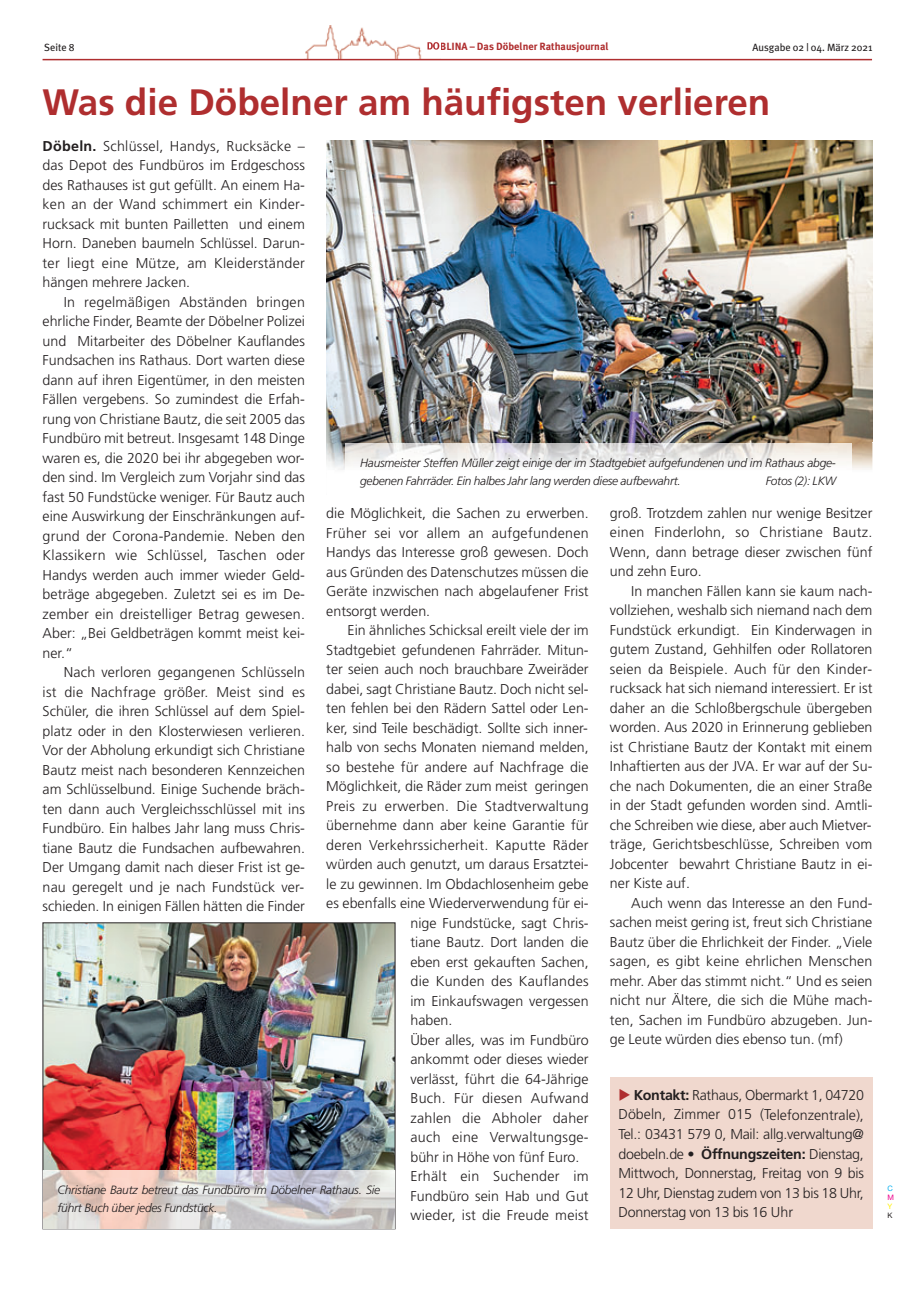
<style>
.page{position:relative;width:915px;height:1293px;background:#fff}
.page>*{position:absolute;margin:0;border:0;box-sizing:border-box;transform-origin:0 0}
.t1{font:700 36.75px "Frutiger";color:#af2e2f}
.t2{font:300 14.25px/19.5px "Frutiger";color:#231f20;text-align:justify}
.t3{font:300 14.25px "Frutiger";letter-spacing:.02em;color:#231f20}
.t4{font:italic 300 12px/17.4px "Frutiger";letter-spacing:-.02em;color:#231f20}
.t5{font:700 10.5px "Meta Plus";color:#af2e2f}
.t6{font:10.5px "Meta Plus";color:#231f20}
.t7{font:7.5px "Helvetica Neue";color:#00aeef}
.t8{font:7.5px "Helvetica Neue";color:#ed028c}
.t9{font:7.5px "Helvetica Neue";color:#fff101}
.t10{font:7.5px "Helvetica Neue";color:#231f20}
.s1{font-weight:700}
.s2{color:#af2e2f}
</style>
<div class="page">
<div style="left:609px;top:1077px;width:263px;height:152px;background:#f0d8ce"></div>
<img style="left:304px;top:25px;width:136px;height:34px">
<svg style="left:427px;top:42px;width:13px;height:8px"></svg>
<hr style="left:43px;top:59px;width:828px;height:1px;background:#af2e2f">
<img style="left:326px;top:140px;width:546px;height:303px">
<img style="left:45px;top:924px;width:348px;height:246px">
<img style="left:326px;top:443px;width:547px;height:27px">
<img style="left:345px;top:443px;width:505px;height:27px">
<img style="left:43px;top:1170px;width:351px;height:58px">
<p class="t6" style="left:44px;top:43px;width:32px">Seite 8</p>
<p class="t5" style="left:426px;top:42px;width:184px">DOBLINA – Das Döbelner Rathausjournal</p>
<p class="t6" style="left:752px;top:43px;width:121px">Ausgabe 02 | 04. März 2021</p>
<h1 class="t1" style="left:43px;top:87px;width:729px">Was die Döbelner am häufigsten verlieren</h1>
<p class="t2" style="left:43px;top:137px;width:264px"><span class="s1">Döbeln.</span> Schlüssel, Handys, Rucksäcke – das Depot des Fundbüros im Erdgeschoss des Rathauses ist gut gefüllt. An einem Ha&shy;ken an der Wand schimmert ein Kinder&shy;rucksack mit bunten Pailletten und einem Horn. Daneben baumeln Schlüssel. Darun&shy;ter liegt eine Mütze, am Kleiderständer hängen mehrere Jacken.</p>
<p class="t2" style="left:43px;top:293px;width:264px;text-indent:21px">In regelmäßigen Abständen bringen ehrliche Finder, Beamte der Döbelner Polizei und Mitarbeiter des Döbelner Kauflandes Fundsachen ins Rathaus. Dort warten diese dann auf ihren Eigentümer, in den meisten Fällen vergebens. So zumindest die Erfah&shy;rung von Christiane Bautz, die seit 2005 das Fundbüro mit betreut. Insgesamt 148 Dinge waren es, die 2020 bei ihr abgegeben wor&shy;den sind. Im Vergleich zum Vorjahr sind das fast 50 Fundstücke weniger. Für Bautz auch eine Auswirkung der Einschränkungen auf&shy;grund der Corona-Pandemie. Neben den Klassikern wie Schlüssel, Taschen oder Handys werden auch immer wieder Geld&shy;beträge abgegeben. Zuletzt sei es im De&shy;zember ein dreistelliger Betrag gewesen.<br>Aber: „Bei Geldbeträgen kommt meist kei&shy;ner.“</p>
<p class="t2" style="left:43px;top:663px;width:264px;text-indent:21px">Nach verloren gegangenen Schlüsseln ist die Nachfrage größer. Meist sind es Schüler, die ihren Schlüssel auf dem Spiel&shy;platz oder in den Klosterwiesen verlieren.<br>Vor der Abholung erkundigt sich Christiane Bautz meist nach besonderen Kennzeichen am Schlüsselbund. Einige Suchende bräch&shy;ten dann auch Vergleichsschlüssel mit ins Fundbüro. Ein halbes Jahr lang muss Chris&shy;tiane Bautz die Fundsachen aufbewahren.<br>Der Umgang damit nach dieser Frist ist ge&shy;nau geregelt und je nach Fundstück ver&shy;schieden. In einigen Fällen hätten die Finder</p>
<p class="t4" style="left:360px;top:455px;width:477px">Hausmeister Steffen Müller zeigt einige der im Stadtgebiet aufgefundenen und im Rathaus abge&shy;gebenen Fahrräder. Ein halbes Jahr lang werden diese aufbewahrt.</p>
<p class="t4" style="left:765px;top:473px;width:72px">Fotos (2): LKW</p>
<p class="t2" style="left:609px;top:504px;width:264px">groß. Trotzdem zahlen nur wenige Besitzer einen Finderlohn, so Christiane Bautz.<br>Wenn, dann betrage dieser zwischen fünf und zehn Euro.</p>
<p class="t2" style="left:609px;top:582px;width:264px;text-indent:21px">In manchen Fällen kann sie kaum nach&shy;vollziehen, weshalb sich niemand nach dem Fundstück erkundigt. Ein Kinderwagen in gutem Zustand, Gehhilfen oder Rollatoren seien da Beispiele. Auch für den Kinder&shy;rucksack hat sich niemand interessiert. Er ist daher an die Schloßbergschule übergeben worden. Aus 2020 in Erinnerung geblieben ist Christiane Bautz der Kontakt mit einem Inhaftierten aus der JVA. Er war auf der Su&shy;che nach Dokumenten, die an einer Straße in der Stadt gefunden worden sind. Amtli&shy;che Schreiben wie diese, aber auch Mietver&shy;träge, Gerichtsbeschlüsse, Schreiben vom Jobcenter bewahrt Christiane Bautz in ei&shy;ner Kiste auf.</p>
<p class="t2" style="left:609px;top:894px;width:264px;text-indent:21px">Auch wenn das Interesse an den Fund&shy;sachen meist gering ist, freut sich Christiane Bautz über die Ehrlichkeit der Finder. „Viele sagen, es gibt keine ehrlichen Menschen mehr. Aber das stimmt nicht.“ Und es seien nicht nur Ältere, die sich die Mühe mach&shy;ten, Sachen im Fundbüro abzugeben. Jun&shy;ge Leute würden dies ebenso tun. (mf)</p>
<p class="t2" style="left:326px;top:504px;width:264px">die Möglichkeit, die Sachen zu erwerben.<br>Früher sei vor allem an aufgefundenen Handys das Interesse groß gewesen. Doch aus Gründen des Datenschutzes müssen die Geräte inzwischen nach abgelaufener Frist entsorgt werden.</p>
<p class="t2" style="left:347px;top:621px;width:242px">Ein ähnliches Schicksal ereilt viele der im</p>
<p class="t2" style="left:326px;top:641px;width:264px">Stadtgebiet gefundenen Fahrräder. Mitun-</p>
<p class="t2" style="left:326px;top:660px;width:264px">ter seien auch noch brauchbare Zweiräder</p>
<p class="t2" style="left:326px;top:680px;width:264px">dabei, sagt Christiane Bautz. Doch nicht sel-</p>
<p class="t2" style="left:326px;top:699px;width:264px">ten fehlen bei den Rädern Sattel oder Len-</p>
<p class="t2" style="left:326px;top:719px;width:263px">ker, sind Teile beschädigt. Sollte sich inner-</p>
<p class="t2" style="left:326px;top:738px;width:264px">halb von sechs Monaten niemand melden,</p>
<p class="t2" style="left:326px;top:758px;width:264px">so bestehe für andere auf Nachfrage die</p>
<p class="t2" style="left:326px;top:777px;width:264px">Möglichkeit, die Räder zum meist geringen</p>
<p class="t3" style="left:326px;top:800px;width:264px">Preis zu erwerben. Die Stadtverwaltung</p>
<p class="t2" style="left:326px;top:816px;width:264px">übernehme dann aber keine Garantie für</p>
<p class="t3" style="left:326px;top:839px;width:264px">deren Verkehrssicherheit. Kaputte Räder</p>
<p class="t2" style="left:326px;top:855px;width:264px">würden auch genutzt, um daraus Ersatztei-</p>
<p class="t2" style="left:326px;top:875px;width:264px">le zu gewinnen. Im Obdachlosenheim gebe</p>
<p class="t2" style="left:326px;top:894px;width:264px">es ebenfalls eine Wiederverwendung für ei-</p>
<p class="t2" style="left:410px;top:914px;width:180px">nige Fundstücke, sagt Chris-</p>
<p class="t2" style="left:410px;top:933px;width:180px">tiane Bautz. Dort landen die</p>
<p class="t2" style="left:410px;top:953px;width:180px">eben erst gekauften Sachen,</p>
<p class="t3" style="left:410px;top:975px;width:180px">die Kunden des Kauflandes</p>
<p class="t2" style="left:410px;top:992px;width:180px">im Einkaufswagen vergessen</p>
<p class="t2" style="left:410px;top:1011px;width:43px">haben.</p>
<p class="t2" style="left:410px;top:1031px;width:180px">Über alles, was im Fundbüro</p>
<p class="t2" style="left:410px;top:1050px;width:180px">ankommt oder dieses wieder</p>
<p class="t2" style="left:410px;top:1070px;width:180px">verlässt, führt die 64-Jährige</p>
<p class="t3" style="left:410px;top:1092px;width:180px">Buch. Für diesen Aufwand</p>
<p class="t3" style="left:410px;top:1112px;width:180px">zahlen die Abholer daher</p>
<p class="t3" style="left:410px;top:1131px;width:180px">auch eine Verwaltungsge-</p>
<p class="t2" style="left:410px;top:1148px;width:170px">bühr in Höhe von fünf Euro.</p>
<p class="t3" style="left:410px;top:1170px;width:180px">Erhält ein Suchender im</p>
<p class="t2" style="left:410px;top:1187px;width:180px">Fundbüro sein Hab und Gut</p>
<p class="t2" style="left:410px;top:1206px;width:180px">wieder, ist die Freude meist</p>
<p class="t2" style="left:618px;top:1086px;width:247px"><span class="s2">◆</span> <span class="s1">Kontakt:</span> Rathaus, Obermarkt 1, 04720<br>Döbeln, Zimmer 015 (Telefonzentrale), Tel.: 03431 579 0, Mail: allg.verwaltung@ doebeln.de • <span class="s1">Öffnungszeiten:</span> Dienstag, Mittwoch, Donnerstag, Freitag von 9 bis 12 Uhr, Dienstag zudem von 13 bis 18 Uhr, Donnerstag von 13 bis 16 Uhr</p>
<p class="t4" style="left:58px;top:1182px;width:324px">Christiane Bautz betreut das Fundbüro im Döbelner Rathaus. Sie führt Buch über jedes Fundstück.</p>
<p class="t7" style="left:887px;top:1185px;width:7px">C</p>
<p class="t8" style="left:887px;top:1194px;width:8px">M</p>
<p class="t9" style="left:887px;top:1203px;width:6px">Y</p>
<p class="t10" style="left:887px;top:1212px;width:7px">K</p>
</div>
